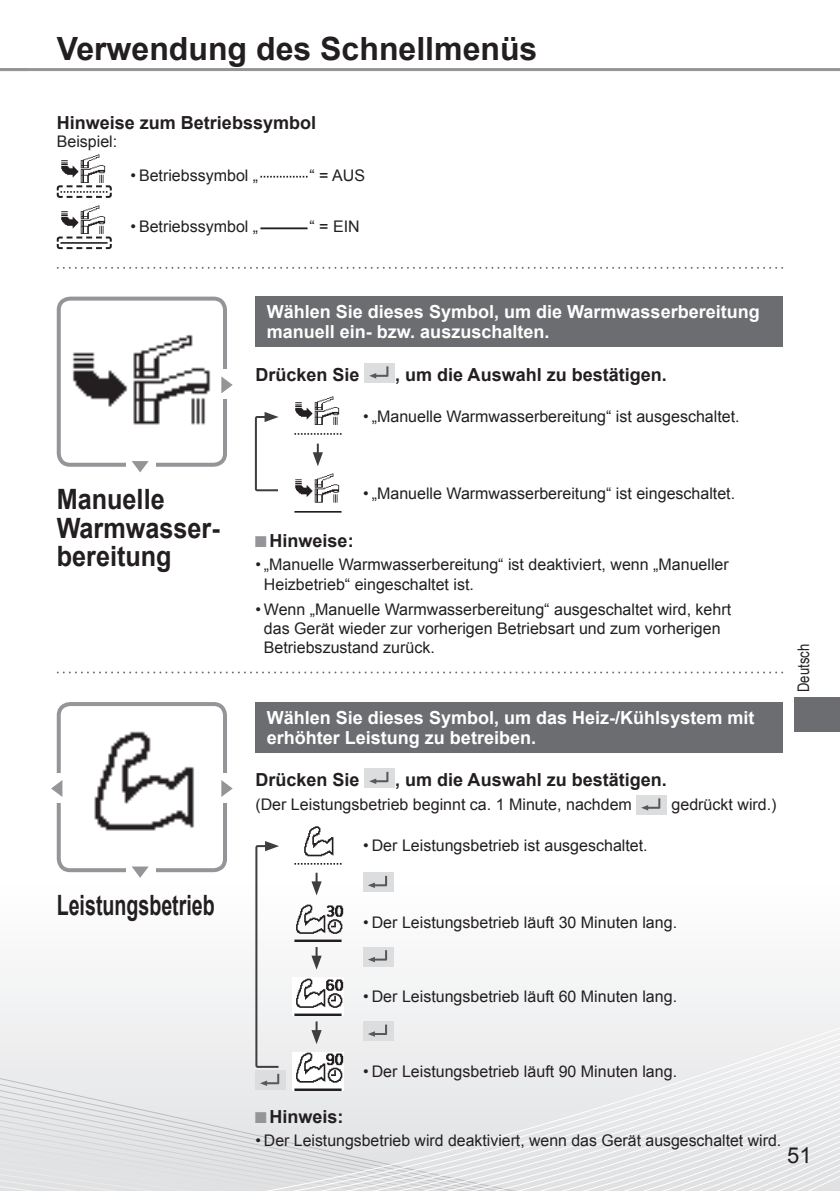
<style>
.page{position:relative;width:840px;height:1191px;background:#fff}
.page>*{position:absolute;margin:0;border:0;box-sizing:border-box;transform-origin:0 0}
.t1{font:700 32px "Arial";color:#231f20}
.t2{font:700 28px/28px "Arial";color:#231f20;scale:.9 1}
.t3{font:700 28px "Arial";color:#231f20;scale:.7 1}
.t4{font:22px "Arial";color:#231f20}
.t5{font:700 18px/20px "Arial";color:#fff}
.t6{font:700 18px "Arial";color:#231f20}
.t7{font:16px/19.2px "Arial";color:#231f20}
.t8{font:16px "Arial Narrow";color:#231f20}
.s1{font-family:"Arial Narrow";font-size:23.4px;color:#939598}
</style>
<div class="page">
<div style="left:0;top:977px;width:839px;height:5px;background:#f4f5f5"></div>
<div style="left:0;top:982px;width:839px;height:9px;background:#f4f5f5"></div>
<div style="left:0;top:991px;width:839px;height:8px;background:#f3f4f4"></div>
<div style="left:0;top:999px;width:839px;height:7px;background:#f2f3f4"></div>
<div style="left:0;top:1006px;width:839px;height:5px;background:#f1f2f3"></div>
<div style="left:0;top:1011px;width:839px;height:5px;background:#f1f2f3"></div>
<div style="left:0;top:1016px;width:839px;height:6px;background:#f0f1f2"></div>
<div style="left:0;top:1022px;width:839px;height:5px;background:#f0f0f1"></div>
<div style="left:0;top:1027px;width:839px;height:6px;background:#f0f0f1"></div>
<div style="left:0;top:1033px;width:839px;height:5px;background:#efeff0"></div>
<div style="left:0;top:1038px;width:839px;height:5px;background:#efeff0"></div>
<div style="left:0;top:1043px;width:839px;height:6px;background:#eeeeef"></div>
<div style="left:0;top:1049px;width:839px;height:5px;background:#eeeeef"></div>
<div style="left:0;top:1054px;width:839px;height:5px;background:#ededee"></div>
<div style="left:0;top:1059px;width:839px;height:6px;background:#ececee"></div>
<div style="left:0;top:1065px;width:839px;height:5px;background:#ececee"></div>
<div style="left:0;top:1070px;width:839px;height:6px;background:#ebebed"></div>
<div style="left:0;top:1076px;width:839px;height:5px;background:#ebebed"></div>
<div style="left:0;top:1081px;width:839px;height:5px;background:#eaebec"></div>
<svg style="left:0;top:1086px;width:839px;height:6px;background:#e7e8e9"></svg>
<svg style="left:0;top:1092px;width:839px;height:5px;background:#e9eaeb"></svg>
<svg style="left:0;top:1097px;width:839px;height:5px;background:#e8e9ea"></svg>
<svg style="left:0;top:1102px;width:839px;height:6px;background:#e7e8e9"></svg>
<svg style="left:0;top:1108px;width:839px;height:5px;background:#e6e7e8"></svg>
<svg style="left:0;top:1113px;width:839px;height:6px;background:#e6e7e8"></svg>
<svg style="left:0;top:1119px;width:839px;height:5px;background:#e5e6e8"></svg>
<svg style="left:0;top:1124px;width:839px;height:5px;background:#e5e6e8"></svg>
<svg style="left:0;top:1129px;width:839px;height:6px;background:#e4e5e7"></svg>
<svg style="left:0;top:1135px;width:839px;height:5px;background:#e4e5e7"></svg>
<svg style="left:0;top:1140px;width:839px;height:5px;background:#e4e5e6"></svg>
<svg style="left:0;top:1145px;width:839px;height:46px;background:#e2e3e5"></svg>
<hr style="left:0;top:68px;width:839px;height:3px;background:#939598">
<div style="left:57px;top:297px;width:170px;height:170px;border:4px solid #939598;border-radius:11px"></div>
<div style="left:126px;top:461px;width:30px;height:11px;background:#fff"></div>
<svg style="left:132px;top:461px;width:17px;height:11px"></svg>
<div style="left:221px;top:369px;width:11px;height:30px;background:#fff"></div>
<svg style="left:221px;top:376px;width:11px;height:17px"></svg>
<img style="left:72px;top:334px;width:139px;height:91px">
<div style="left:255px;top:297px;width:527px;height:50px;background:#6c6d70"></div>
<div style="left:364px;top:363px;width:31px;height:19px;background:#dcdddf"></div>
<svg style="left:369px;top:366px;width:19px;height:12px"></svg>
<svg style="left:254px;top:412px;width:25px;height:80px"></svg>
<img style="left:294px;top:396px;width:48px;height:39px">
<svg style="left:312px;top:443px;width:11px;height:23px"></svg>
<img style="left:294px;top:473px;width:48px;height:40px">
<div style="left:57px;top:702px;width:170px;height:170px;border:4px solid #939598;border-radius:11px"></div>
<div style="left:126px;top:866px;width:30px;height:12px;background:#fff"></div>
<svg style="left:132px;top:866px;width:17px;height:12px"></svg>
<div style="left:221px;top:773px;width:11px;height:29px;background:#fff"></div>
<svg style="left:221px;top:780px;width:11px;height:17px"></svg>
<div style="left:51px;top:773px;width:11px;height:29px;background:#fff"></div>
<svg style="left:51px;top:780px;width:11px;height:17px"></svg>
<img style="left:94px;top:731px;width:101px;height:100px">
<div style="left:255px;top:702px;width:527px;height:50px;background:#6c6d70"></div>
<div style="left:364px;top:768px;width:31px;height:20px;background:#dcdddf"></div>
<svg style="left:369px;top:772px;width:19px;height:12px"></svg>
<div style="left:636px;top:795px;width:30px;height:19px;background:#dcdddf"></div>
<svg style="left:641px;top:798px;width:19px;height:12px"></svg>
<div style="left:255px;top:1070px;width:31px;height:19px;background:#dcdddf"></div>
<svg style="left:254px;top:841px;width:26px;height:245px"></svg>
<img style="left:294px;top:826px;width:48px;height:39px">
<svg style="left:311px;top:872px;width:10px;height:23px"></svg>
<div style="left:363px;top:872px;width:30px;height:20px;background:#dcdddf"></div>
<svg style="left:368px;top:876px;width:19px;height:12px"></svg>
<img style="left:294px;top:904px;width:49px;height:37px">
<svg style="left:311px;top:947px;width:10px;height:22px"></svg>
<div style="left:363px;top:947px;width:30px;height:19px;background:#dcdddf"></div>
<svg style="left:368px;top:950px;width:19px;height:12px"></svg>
<img style="left:292px;top:977px;width:51px;height:38px">
<svg style="left:311px;top:1021px;width:10px;height:23px"></svg>
<div style="left:363px;top:1021px;width:30px;height:19px;background:#dcdddf"></div>
<svg style="left:368px;top:1024px;width:19px;height:12px"></svg>
<img style="left:292px;top:1052px;width:51px;height:38px">
<svg style="left:58px;top:671px;width:724px;height:2px"></svg>
<img style="left:61px;top:154px;width:45px;height:29px">
<svg style="left:56px;top:185px;width:56px;height:13px"></svg>
<img style="left:260px;top:175px;width:48px;height:3px">
<img style="left:61px;top:205px;width:45px;height:29px">
<svg style="left:56px;top:236px;width:56px;height:14px"></svg>
<img style="left:260px;top:227px;width:48px;height:3px">
<svg style="left:58px;top:267px;width:724px;height:2px"></svg>
<div style="left:794px;top:697px;width:45px;height:34px;background:#6c6d70"></div>
<h1 class="t1" style="left:57px;top:31px;width:482px">Verwendung des Schnellmenüs</h1>
<p class="t6" style="left:57px;top:113px;width:261px">Hinweise zum Betriebssymbol</p>
<p class="t7" style="left:57px;top:131px;width:62px">Beispiel:</p>
<p class="t7" style="left:130px;top:166px;width:129px">• Betriebssymbol „</p>
<p class="t7" style="left:309px;top:166px;width:57px">“ = AUS</p>
<p class="t7" style="left:130px;top:217px;width:129px">• Betriebssymbol „</p>
<p class="t7" style="left:309px;top:217px;width:52px">“ = EIN</p>
<h2 class="t2" style="left:57px;top:486px;width:183px">Manuelle<br>Warmwasser&shy;bereitung</h2>
<h2 class="t3" style="left:57px;top:889px;width:227px">Leistungsbetrieb</h2>
<p class="t5" style="left:266px;top:302px;width:494px">Wählen Sie dieses Symbol, um die Warmwasserbereitung manuell ein- bzw. auszuschalten.</p>
<p class="t6" style="left:255px;top:364px;width:106px">Drücken Sie</p>
<p class="t6" style="left:395px;top:364px;width:273px">, um die Auswahl zu bestätigen.</p>
<p class="t7" style="left:363px;top:407px;width:378px">• „Manuelle Warmwasserbereitung“ ist ausgeschaltet.</p>
<p class="t7" style="left:363px;top:484px;width:373px">• „Manuelle Warmwasserbereitung“ ist eingeschaltet.</p>
<p class="t6" style="left:255px;top:531px;width:100px"><span class="s1">■</span>Hinweise:</p>
<p class="t7" style="left:264px;top:555px;width:466px;text-indent:-9px">• „Manuelle Warmwasserbereitung“ ist deaktiviert, wenn „Manueller<br>Heizbetrieb“ eingeschaltet ist.</p>
<p class="t7" style="left:264px;top:599px;width:468px;text-indent:-9px">• Wenn „Manuelle Warmwasserbereitung“ ausgeschaltet wird, kehrt das Gerät wieder zur vorherigen Betriebsart und zum vorherigen<br>Betriebszustand zurück.</p>
<p class="t5" style="left:266px;top:707px;width:489px">Wählen Sie dieses Symbol, um das Heiz-/Kühlsystem mit erhöhter Leistung zu betreiben.</p>
<p class="t6" style="left:255px;top:770px;width:106px">Drücken Sie</p>
<p class="t6" style="left:395px;top:770px;width:273px">, um die Auswahl zu bestätigen.</p>
<p class="t7" style="left:255px;top:794px;width:378px">(Der Leistungsbetrieb beginnt ca. 1 Minute, nachdem</p>
<p class="t7" style="left:671px;top:794px;width:106px">gedrückt wird.)</p>
<p class="t7" style="left:363px;top:836px;width:286px">• Der Leistungsbetrieb ist ausgeschaltet.</p>
<p class="t8" style="left:793px;top:692px;width:50px;rotate:-90deg">Deutsch</p>
<p class="t7" style="left:363px;top:913px;width:315px">• Der Leistungsbetrieb läuft 30 Minuten lang.</p>
<p class="t7" style="left:363px;top:987px;width:315px">• Der Leistungsbetrieb läuft 60 Minuten lang.</p>
<p class="t7" style="left:363px;top:1061px;width:315px">• Der Leistungsbetrieb läuft 90 Minuten lang.</p>
<p class="t6" style="left:255px;top:1106px;width:90px"><span class="s1">■</span>Hinweis:</p>
<p class="t7" style="left:255px;top:1130px;width:527px">• Der Leistungsbetrieb wird deaktiviert, wenn das Gerät ausgeschaltet wird.</p>
<h3 class="t4" style="left:786px;top:1142px;width:26px">51</h3>
</div>
